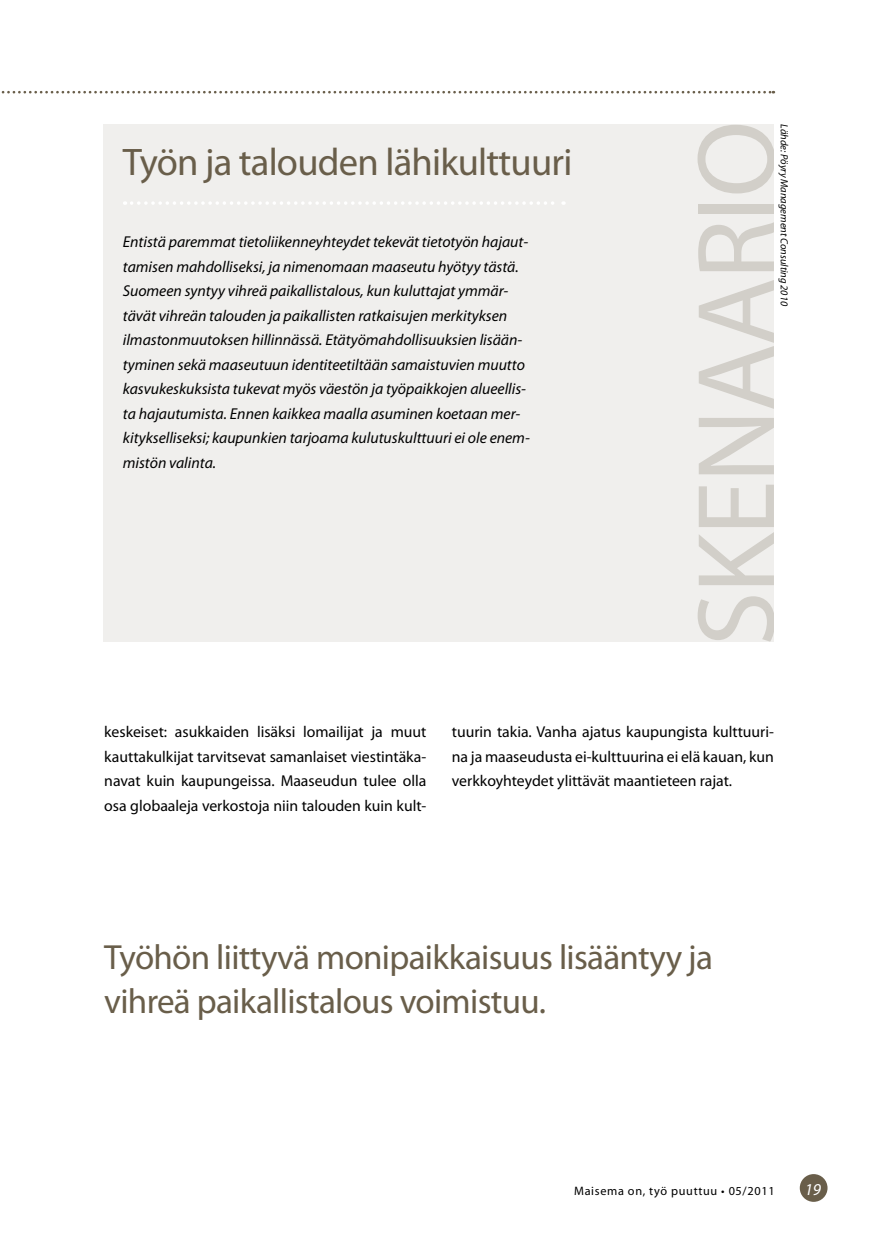
<style>
.page{position:relative;width:874px;height:1241px;background:#fff}
.page>*{position:absolute;margin:0;border:0;box-sizing:border-box;transform-origin:0 0}
.t1{font:111.48px "Myriad Pro";letter-spacing:-.02em;color:#d2cfc9}
.t2{font:38.5px "Myriad Pro";letter-spacing:-.02em;color:#695e4a}
.t3{font:35px/43.8px "Myriad Pro";letter-spacing:-.02em;color:#695e4a}
.t4{font:italic 16.62px "Myriad Pro";color:#fff}
.t5{font:italic 15.75px/24.5px "Myriad Pro";color:#000}
.t6{font:15.75px/24.5px "Myriad Pro";color:#000;text-align:justify}
.t7{font:12.25px "Myriad Pro";letter-spacing:.055em;color:#000}
.t8{font:italic 10.5px "Myriad Pro";color:#000}
</style>
<div class="page">
<div style="left:799px;top:1173px;width:28px;height:28px;background:#695e4a;border-radius:50%"></div>
<svg style="left:1px;top:91px;width:772px;height:2px"></svg>
<div style="left:103px;top:124px;width:670px;height:517px;background:#f0efed"></div>
<svg style="left:131px;top:201px;width:432px;height:4px"></svg>
<h2 class="t2" style="left:123px;top:141px;width:451px">Työn ja talouden lähikulttuuri</h2>
<p class="t5" style="left:123px;top:230px;width:408px">Entistä paremmat tietoliikenneyhteydet tekevät tietotyön hajaut&shy;tamisen mahdolliseksi, ja nimenomaan maaseutu hyötyy tästä.<br>Suomeen syntyy vihreä paikallistalous, kun kuluttajat ymmär&shy;tävät vihreän talouden ja paikallisten ratkaisujen merkityksen ilmastonmuutoksen hillinnässä. Etätyömahdollisuuksien lisään&shy;tyminen sekä maaseutuun identiteetiltään samaistuvien muutto kasvukeskuksista tukevat myös väestön ja työpaikkojen alueellis&shy;ta hajautumista. Ennen kaikkea maalla asuminen koetaan mer&shy;kitykselliseksi; kaupunkien tarjoama kulutuskulttuuri ei ole enem&shy;mistön valinta.</p>
<p class="t8" style="left:789px;top:124px;width:183px;rotate:90deg">Lähde: Pöyry Management Consulting 2010</p>
<h1 class="t1" style="left:675px;top:646px;width:527px;rotate:-90deg">SKENAARIO</h1>
<p class="t6" style="left:104px;top:719px;width:323px">keskeiset: asukkaiden lisäksi lomailijat ja muut kauttakulkijat tarvitsevat samanlaiset viestintäka&shy;navat kuin kaupungeissa. Maaseudun tulee olla osa globaaleja verkostoja niin talouden kuin kult-</p>
<p class="t6" style="left:451px;top:719px;width:323px">tuurin takia. Vanha ajatus kaupungista kulttuuri&shy;na ja maaseudusta ei-kulttuurina ei elä kauan, kun verkkoyhteydet ylittävät maantieteen rajat.</p>
<h3 class="t3" style="left:104px;top:935px;width:609px">Työhön liittyvä monipaikkaisuus lisääntyy ja vihreä paikallistalous voimistuu.</h3>
<p class="t7" style="left:573px;top:1183px;width:202px">Maisema on, työ puuttuu • 05/2011</p>
<p class="t4" style="left:804px;top:1179px;width:18px">19</p>
</div>
